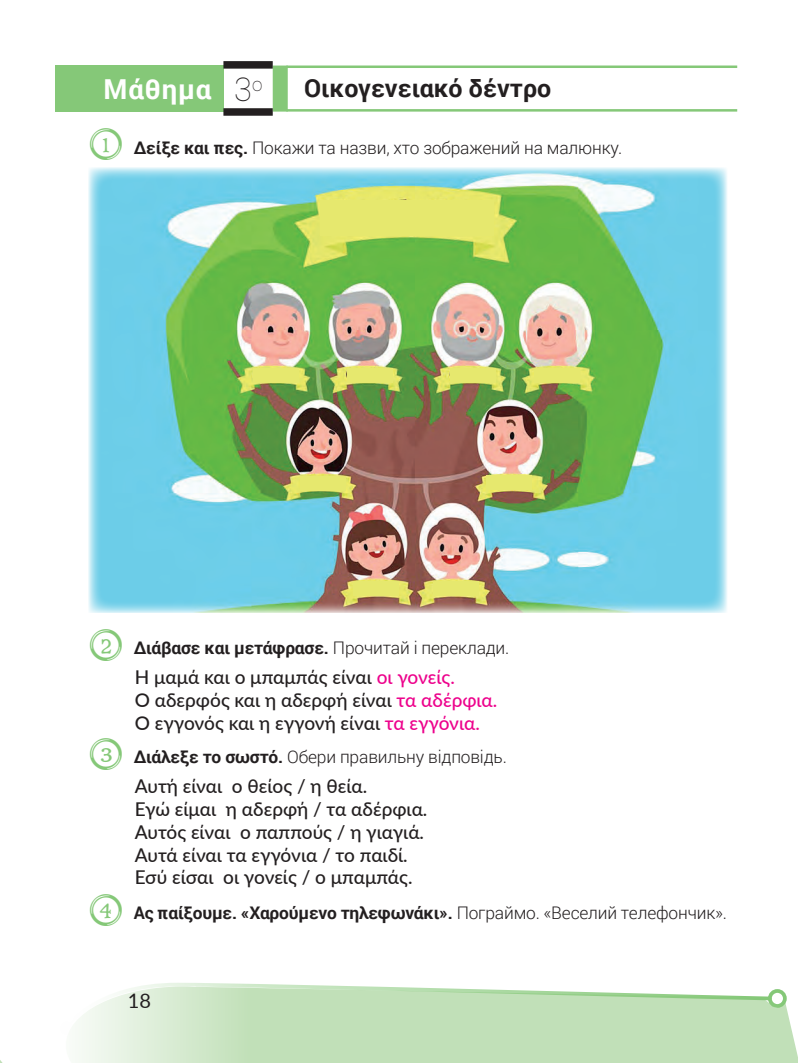
<style>
.page{position:relative;width:798px;height:1063px;background:#fff}
.page>*{position:absolute;margin:0;border:0;box-sizing:border-box;transform-origin:0 0}
.t1{font:42.5px "Type Keys";color:#85c878}
.t2{font:700 27.5px "Roboto";letter-spacing:.03em;color:#fff}
.t3{font:700 25px "Roboto";color:#231f20}
.t4{font:20px "Lato";color:#231f20}
.t5{font:500 19px/22.8px "Lato";color:#231f20}
.t6{font:700 17.38px "Roboto";letter-spacing:-.01em;color:#231f20}
.t7{font:300 17.38px "Roboto";letter-spacing:-.01em;color:#231f20}
.s1{font-weight:100;font-size:32.5px;color:#231f20}
.s2{font-weight:700}
.s3{font-weight:300}
.s4{color:#ed028c}
</style>
<div class="page">
<img style="left:89px;top:167px;width:637px;height:446px">
<div style="left:321px;top:200px;width:172px;height:36px;background:#e6e86e"></div>
<div style="left:253px;top:368px;width:45px;height:14px;background:#e6e86e"></div>
<div style="left:347px;top:369px;width:46px;height:14px;background:#e6e86e"></div>
<div style="left:450px;top:368px;width:46px;height:15px;background:#e6e86e"></div>
<div style="left:534px;top:368px;width:46px;height:15px;background:#e6e86e"></div>
<div style="left:486px;top:476px;width:46px;height:14px;background:#e6e86e"></div>
<div style="left:300px;top:476px;width:46px;height:15px;background:#e6e86e"></div>
<div style="left:353px;top:582px;width:45px;height:14px;background:#e6e86e"></div>
<div style="left:433px;top:582px;width:46px;height:14px;background:#e6e86e"></div>
<div style="left:272px;top:66px;width:15px;height:46px;background:#85c878"></div>
<div style="left:55px;top:66px;width:168px;height:46px;background:#85c878"></div>
<div style="left:223px;top:61px;width:49px;height:8px;background:#231f20"></div>
<div style="left:223px;top:108px;width:49px;height:8px;background:#231f20"></div>
<div style="left:305px;top:989px;width:481px;height:74px;background:#c1e0b8"></div>
<svg style="left:305px;top:985px;width:468px;height:47px;background:#c6e2be"></svg>
<div style="left:767px;top:989px;width:19px;height:19px;border:4px solid #85c878;border-radius:50%"></div>
<svg style="left:78px;top:983px;width:227px;height:80px;background:#d6ead1"></svg>
<svg style="left:786px;top:995px;width:11px;height:68px"></svg>
<hr style="left:286px;top:66px;width:451px;height:2px;background:#85c878">
<hr style="left:286px;top:109px;width:451px;height:3px;background:#85c878">
<h2 class="t2" style="left:103px;top:70px;width:160px">Μάθημα <span class="s1">3</span><sup>ο</sup></h2>
<h3 class="t3" style="left:304px;top:71px;width:249px">Οικογενειακό δέντρο</h3>
<h1 class="t1" style="left:89px;top:121px;width:36px">1</h1>
<p class="t7" style="left:134px;top:136px;width:490px"><span class="s2">Δείξε και πες.</span> Покажи та назви, хто зображений на малюнку.</p>
<h1 class="t1" style="left:89px;top:621px;width:36px">2</h1>
<p class="t6" style="left:134px;top:636px;width:377px">Διάβασε και μετάφρασε. <span class="s3">Прочитай і переклади.</span></p>
<p class="t5" style="left:135px;top:665px;width:364px">Η μαμά και ο μπαμπάς είναι <span class="s4">οι γονείς.<br></span>Ο αδερφός και η αδερφή είναι <span class="s4">τα αδέρφια.<br></span>Ο εγγονός και η εγγονή είναι <span class="s4">τα εγγόνια.</span></p>
<h1 class="t1" style="left:89px;top:730px;width:36px">3</h1>
<p class="t7" style="left:134px;top:745px;width:374px"><span class="s2">Διάλεξε το σωστό.</span> Обери правильну відповідь.</p>
<p class="t5" style="left:135px;top:774px;width:294px">Αυτή είναι ο θείος / η θεία.<br>Εγώ είμαι η αδερφή / τα αδέρφια.<br>Αυτός είναι ο παππούς / η γιαγιά.<br>Αυτά είναι τα εγγόνια / το παιδί.<br>Εσύ είσαι οι γονείς / ο μπαμπάς.</p>
<h1 class="t1" style="left:89px;top:886px;width:36px">4</h1>
<p class="t6" style="left:134px;top:901px;width:594px">Ας παίξουμε. «Χαρούμενο τηλεφωνάκι». <span class="s3">Пограймо. «Веселий телефончик».</span></p>
<p class="t4" style="left:128px;top:987px;width:25px">18</p>
</div>
